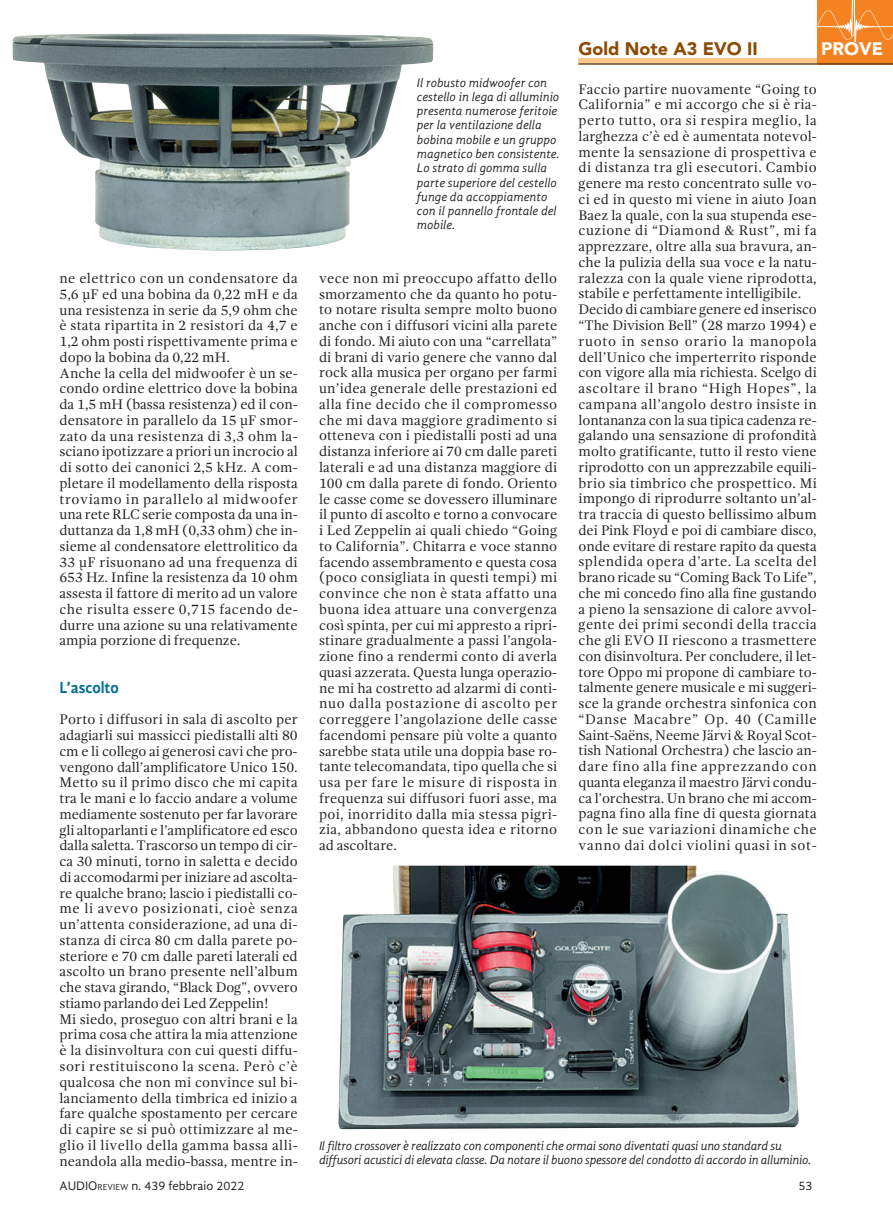
<style>
.page{position:relative;width:893px;height:1214px;background:#fff}
.page>*{position:absolute;margin:0;border:0;box-sizing:border-box;transform-origin:0 0}
.t1{font:900 18px "Avenir";color:#8f4a02}
.t2{font:900 18px "Avenir";color:#fff}
.t3{font:700 16.5px "Gandhi Sans";color:#006d98;scale:.95 1}
.t4{font:14.25px/15.8px "Gandhi Serif";color:#231f20}
.t5{font:italic 12.75px/14.2px "Gandhi Sans";color:#231f20}
.t6{font:italic 12.75px/14.2px "Gandhi Sans";letter-spacing:-.02em;color:#231f20}
.t7{font:12.75px "Gandhi Sans";color:#231f20}
.s1{font-size:9px}
</style>
<div class="page">
<div style="left:578px;top:58px;width:241px;height:6px;background:#fdc88a"></div>
<div style="left:816px;top:0;width:76px;height:64px;background:#f58220"></div>
<hr style="left:578px;top:64px;width:314px;height:1px;background:#231f20">
<svg style="left:816px;top:0;width:76px;height:41px"></svg>
<img style="left:13px;top:34px;width:420px;height:217px">
<img style="left:338px;top:865px;width:460px;height:263px">
<p class="t4" style="left:59px;top:271px;width:240px">ne elettrico con un condensatore da 5,6 μF ed una bobina da 0,22 mH e da una resistenza in serie da 5,9 ohm che è stata ripartita in 2 resistori da 4,7 e 1,2 ohm posti rispettivamente prima e dopo la bobina da 0,22 mH.<br>Anche la cella del midwoofer è un se&shy;condo ordine elettrico dove la bobina da 1,5 mH (bassa resistenza) ed il con&shy;densatore in parallelo da 15 μF smor&shy;zato da una resistenza di 3,3 ohm la&shy;sciano ipotizzare a priori un incrocio al di sotto dei canonici 2,5 kHz. A com&shy;pletare il modellamento della risposta troviamo in parallelo al midwoofer una rete RLC serie composta da una in&shy;duttanza da 1,8 mH (0,33 ohm) che in&shy;sieme al condensatore elettrolitico da 33 μF risuonano ad una frequenza di 653 Hz. Infine la resistenza da 10 ohm assesta il fattore di merito ad un valore che risulta essere 0,715 facendo de&shy;durre una azione su una relativamente ampia porzione di frequenze.</p>
<p class="t3" style="left:59px;top:680px;width:64px">L’ascolto</p>
<p class="t4" style="left:59px;top:712px;width:240px">Porto i diffusori in sala di ascolto per adagiarli sui massicci piedistalli alti 80 cm e li collego ai generosi cavi che pro&shy;vengono dall’amplificatore Unico 150.<br>Metto su il primo disco che mi capita tra le mani e lo faccio andare a volume mediamente sostenuto per far lavorare gli altoparlanti e l’amplificatore ed esco dalla saletta. Trascorso un tempo di cir&shy;ca 30 minuti, torno in saletta e decido di accomodarmi per iniziare ad ascolta&shy;re qualche brano; lascio i piedistalli co&shy;me li avevo posizionati, cioè senza un’attenta considerazione, ad una di&shy;stanza di circa 80 cm dalla parete po&shy;steriore e 70 cm dalle pareti laterali ed ascolto un brano presente nell’album che stava girando, “Black Dog”, ovvero stiamo parlando dei Led Zeppelin!<br>Mi siedo, proseguo con altri brani e la prima cosa che attira la mia attenzione è la disinvoltura con cui questi diffu&shy;sori restituiscono la scena. Però c’è qualcosa che non mi convince sul bi&shy;lanciamento della timbrica ed inizio a fare qualche spostamento per cercare di capire se si può ottimizzare al me&shy;glio il livello della gamma bassa alli&shy;neandola alla medio-bassa, mentre in-</p>
<p class="t5" style="left:417px;top:77px;width:144px">Il robusto midwoofer con cestello in lega di alluminio presenta numerose feritoie per la ventilazione della bobina mobile e un gruppo magnetico ben consistente.<br>Lo strato di gomma sulla parte superiore del cestello funge da accoppiamento con il pannello frontale del mobile.</p>
<p class="t4" style="left:319px;top:271px;width:240px;text-align:justify">vece non mi preoccupo affatto dello smorzamento che da quanto ho potu&shy;to notare risulta sempre molto buono anche con i diffusori vicini alla parete di fondo. Mi aiuto con una “carrellata” di brani di vario genere che vanno dal rock alla musica per organo per farmi un’idea generale delle prestazioni ed alla fine decido che il compromesso che mi dava maggiore gradimento si otteneva con i piedistalli posti ad una distanza inferiore ai 70 cm dalle pareti laterali e ad una distanza maggiore di 100 cm dalla parete di fondo. Oriento le casse come se dovessero illuminare il punto di ascolto e torno a convocare i Led Zeppelin ai quali chiedo “Going to California”. Chitarra e voce stanno facendo assembramento e questa cosa (poco consigliata in questi tempi) mi convince che non è stata affatto una buona idea attuare una convergenza così spinta, per cui mi appresto a ripri&shy;stinare gradualmente a passi l’angola&shy;zione fino a rendermi conto di averla quasi azzerata. Questa lunga operazio&shy;ne mi ha costretto ad alzarmi di conti&shy;nuo dalla postazione di ascolto per correggere l’angolazione delle casse facendomi pensare più volte a quanto sarebbe stata utile una doppia base ro&shy;tante telecomandata, tipo quella che si usa per fare le misure di risposta in frequenza sui diffusori fuori asse, ma poi, inorridito dalla mia stessa pigri&shy;zia, abbandono questa idea e ritorno ad ascoltare.</p>
<p class="t1" style="left:578px;top:41px;width:181px">Gold Note A3 EVO II</p>
<p class="t2" style="left:821px;top:41px;width:63px">PROVE</p>
<p class="t4" style="left:578px;top:82px;width:240px">Faccio partire nuovamente “Going to California” e mi accorgo che si è ria&shy;perto tutto, ora si respira meglio, la larghezza c’è ed è aumentata notevol&shy;mente la sensazione di prospettiva e di distanza tra gli esecutori. Cambio genere ma resto concentrato sulle vo&shy;ci ed in questo mi viene in aiuto Joan Baez la quale, con la sua stupenda ese&shy;cuzione di “Diamond &amp; Rust”, mi fa apprezzare, oltre alla sua bravura, an&shy;che la pulizia della sua voce e la natu&shy;ralezza con la quale viene riprodotta, stabile e perfettamente intelligibile.<br>Decido di cambiare genere ed inserisco “The Division Bell” (28 marzo 1994) e ruoto in senso orario la manopola dell’Unico che imperterrito risponde con vigore alla mia richiesta. Scelgo di ascoltare il brano “High Hopes”, la campana all’angolo destro insiste in lontananza con la sua tipica cadenza re&shy;galando una sensazione di profondità molto gratificante, tutto il resto viene riprodotto con un apprezzabile equili&shy;brio sia timbrico che prospettico. Mi impongo di riprodurre soltanto un’al&shy;tra traccia di questo bellissimo album dei Pink Floyd e poi di cambiare disco, onde evitare di restare rapito da questa splendida opera d’arte. La scelta del brano ricade su “Coming Back To Life”, che mi concedo fino alla fine gustando a pieno la sensazione di calore avvol&shy;gente dei primi secondi della traccia che gli EVO II riescono a trasmettere con disinvoltura. Per concludere, il let&shy;tore Oppo mi propone di cambiare to&shy;talmente genere musicale e mi suggeri&shy;sce la grande orchestra sinfonica con “Danse Macabre” Op. 40 (Camille Saint-Saëns, Neeme Järvi &amp; Royal Scot&shy;tish National Orchestra) che lascio an&shy;dare fino alla fine apprezzando con quanta eleganza il maestro Järvi condu&shy;ca l’orchestra. Un brano che mi accom&shy;pagna fino alla fine di questa giornata con le sue variazioni dinamiche che vanno dai dolci violini quasi in sot-</p>
<p class="t6" style="left:319px;top:1139px;width:494px">Il filtro crossover è realizzato con componenti che ormai sono diventati quasi uno standard su diffusori acustici di elevata classe. Da notare il buono spessore del condotto di accordo in alluminio.</p>
<p class="t7" style="left:59px;top:1180px;width:186px">AUDIO<span class="s1">REVIEW</span> n. 439 febbraio 2022</p>
<p class="t7" style="left:798px;top:1180px;width:16px">53</p>
</div>
